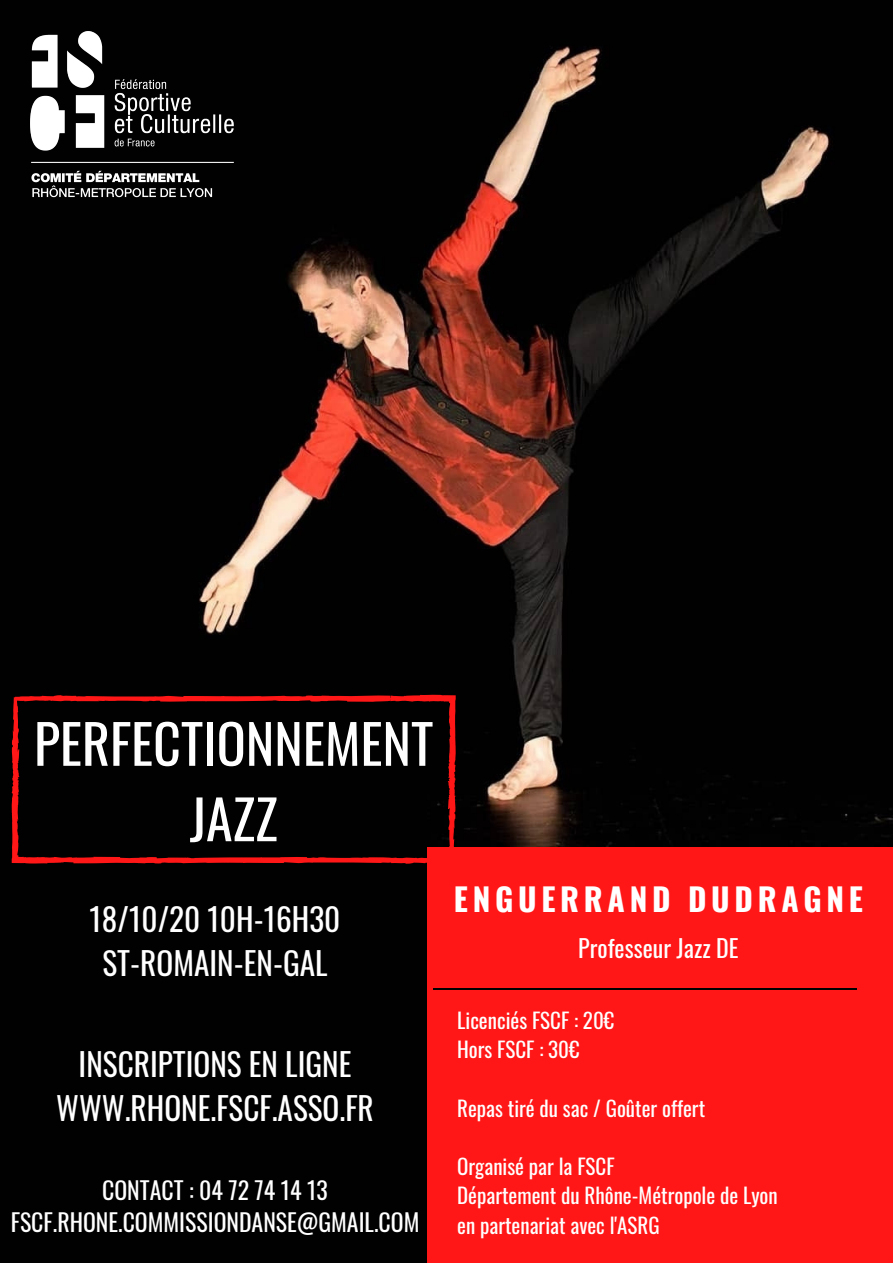
<style>
.page{position:relative;width:893px;height:1263px;background:#ff1616}
.page>*{position:absolute;margin:0;border:0;box-sizing:border-box;transform-origin:0 0}
.t1{font:54px/75.4px "Oswald";color:#fff;text-align:center}
.t2{font:700 31.5px "Oswald";letter-spacing:.15em;color:#fff}
.t3{font:31.28px/43.6px "Oswald";color:#fff;text-align:center}
.t4{font:24px "Oswald";color:#fff}
.t5{font:23.85px/32.9px "Oswald";color:#fff;text-align:center}
.t6{font:21px/29.2px "Oswald";color:#fff}
</style>
<div class="page">
<img style="left:0;top:0;width:893px;height:846px">
<div style="left:0;top:639px;width:426px;height:624px;background:#020101"></div>
<hr style="left:433px;top:988px;width:423px;height:2px;background:#020101">
<svg style="left:12px;top:695px;width:444px;height:169px"></svg>
<img style="left:30px;top:32px;width:204px;height:168px">
<h1 class="t1" style="left:34px;top:704px;width:401px">PERFECTIONNEMENT<br>JAZZ</h1>
<h3 class="t3" style="left:90px;top:896px;width:252px">18/10/20 10H-16H30<br>ST-ROMAIN-EN-GAL</h3>
<h3 class="t3" style="left:56px;top:1041px;width:319px">INSCRIPTIONS EN LIGNE<br>WWW.RHONE.FSCF.ASSO.FR</h3>
<p class="t5" style="left:11px;top:1172px;width:410px">CONTACT : 04 72 74 14 13<br>FSCF.RHONE.COMMISSIONDANSE@GMAIL.COM</p>
<h2 class="t2" style="left:454px;top:874px;width:411px">ENGUERRAND DUDRAGNE</h2>
<p class="t4" style="left:578px;top:929px;width:162px">Professeur Jazz DE</p>
<p class="t6" style="left:457px;top:1004px;width:159px">Licenciés FSCF : 20€<br>Hors FSCF : 30€</p>
<p class="t6" style="left:457px;top:1092px;width:249px">Repas tiré du sac / Goûter offert</p>
<p class="t6" style="left:457px;top:1151px;width:322px">Organisé par la FSCF<br>Département du Rhône-Métropole de Lyon en partenariat avec l'ASRG</p>
</div>
